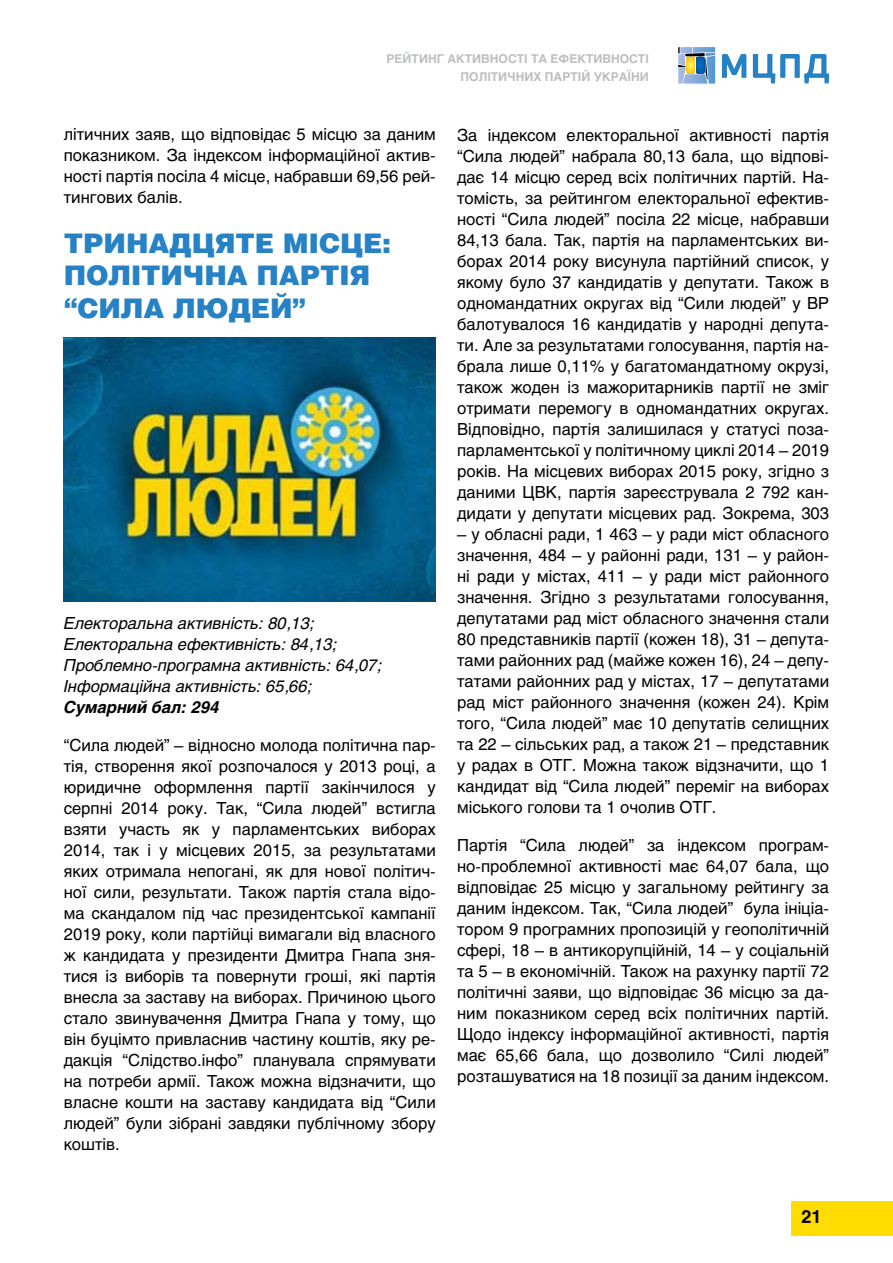
<style>
.page{position:relative;width:893px;height:1263px;background:#fff}
.page>*{position:absolute;margin:0;border:0;box-sizing:border-box;transform-origin:0 0}
.t1{font:900 27px/32.4px "Helios";letter-spacing:-.005em;color:#2682c5}
.t2{font:700 18px "Helios";color:#000}
.t3{font:16.5px/21px "Helios";color:#000;text-align:justify}
.t4{font:italic 16.5px/21px "Helios";color:#000}
.t5{font:italic 700 16.5px "Helios";color:#000}
.t6{font:700 12px/18px "Helios";color:#bcbec0;text-align:right}
</style>
<div class="page">
<div style="left:791px;top:1201px;width:102px;height:34px;background:#fd0"></div>
<svg style="left:678px;top:47px;width:37px;height:37px"></svg>
<svg style="left:722px;top:54px;width:24px;height:24px"></svg>
<svg style="left:753px;top:54px;width:76px;height:29px"></svg>
<img style="left:64px;top:338px;width:372px;height:263px">
<p class="t6" style="left:387px;top:50px;width:264px">РЕЙТИНГ АКТИВНОСТІ ТА ЕФЕКТИВНОСТІ<br>ПОЛІТИЧНИХ ПАРТІЙ УКРАЇНИ</p>
<p class="t3" style="left:64px;top:124px;width:374px">літичних заяв, що відповідає 5 місцю за даним показником. За індексом інформаційної актив&shy;ності партія посіла 4 місце, набравши 69,56 рей&shy;тингових балів.</p>
<h1 class="t1" style="left:64px;top:226px;width:329px">ТРИНАДЦЯТЕ МІСЦЕ:<br>ПОЛІТИЧНА ПАРТІЯ “СИЛА ЛЮДЕЙ”</h1>
<p class="t4" style="left:64px;top:612px;width:320px">Електоральна активність: 80,13; Електоральна ефективність: 84,13; Проблемно-програмна активність: 64,07; Інформаційна активність: 65,66;</p>
<p class="t5" style="left:64px;top:697px;width:157px">Сумарний бал: 294</p>
<p class="t3" style="left:64px;top:734px;width:374px">“Сила людей” – відносно молода політична пар&shy;тія, створення якої розпочалося у 2013 році, а юридичне оформлення партії закінчилося у серпні 2014 року. Так, “Сила людей” встигла взяти участь як у парламентських виборах 2014, так і у місцевих 2015, за результатами яких отримала непогані, як для нової політич&shy;ної сили, результати. Також партія стала відо&shy;ма скандалом під час президентської кампанії 2019 року, коли партійці вимагали від власного ж кандидата у президенти Дмитра Гнапа зня&shy;тися із виборів та повернути гроші, які партія внесла за заставу на виборах. Причиною цього стало звинувачення Дмитра Гнапа у тому, що він буцімто привласнив частину коштів, яку ре&shy;дакція “Слідство.інфо” планувала спрямувати на потреби армії. Також можна відзначити, що власне кошти на заставу кандидата від “Сили людей” були зібрані завдяки публічному збору коштів.</p>
<p class="t3" style="left:457px;top:124px;width:374px">За індексом електоральної активності партія “Сила людей” набрала 80,13 бала, що відпові&shy;дає 14 місцю серед всіх політичних партій. На&shy;томість, за рейтингом електоральної ефектив&shy;ності “Сила людей” посіла 22 місце, набравши 84,13 бала. Так, партія на парламентських ви&shy;борах 2014 року висунула партійний список, у якому було 37 кандидатів у депутати. Також в одномандатних округах від “Сили людей” у ВР балотувалося 16 кандидатів у народні депута&shy;ти. Але за результатами голосування, партія на&shy;брала лише 0,11% у багатомандатному окрузі, також жоден із мажоритарників партії не зміг отримати перемогу в одномандатних округах.<br>Відповідно, партія залишилася у статусі поза&shy;парламентської у політичному циклі 2014 – 2019 років. На місцевих виборах 2015 року, згідно з даними ЦВК, партія зареєструвала 2 792 кан&shy;дидати у депутати місцевих рад. Зокрема, 303</p>
<p class="t3" style="left:457px;top:523px;width:374px">– у обласні ради, 1 463 – у ради міст обласного значення, 484 – у районні ради, 131 – у район&shy;ні ради у містах, 411 – у ради міст районного значення. Згідно з результатами голосування, депутатами рад міст обласного значення стали 80 представників партії (кожен 18), 31 – депута&shy;тами районних рад (майже кожен 16), 24 – депу&shy;татами районних рад у містах, 17 – депутатами рад міст районного значення (кожен 24). Крім того, “Сила людей” має 10 депутатів селищних та 22 – сільських рад, а також 21 – представник у радах в ОТГ. Можна також відзначити, що 1 кандидат від “Сила людей” переміг на виборах міського голови та 1 очолив ОТГ.</p>
<p class="t3" style="left:457px;top:834px;width:374px">Партія “Сила людей” за індексом програм&shy;но-проблемної активності має 64,07 бала, що відповідає 25 місцю у загальному рейтингу за даним індексом. Так, “Сила людей” була ініціа&shy;тором 9 програмних пропозицій у геополітичній сфері, 18 – в антикорупційній, 14 – у соціальній та 5 – в економічній. Також на рахунку партії 72 політичні заяви, що відповідає 36 місцю за да&shy;ним показником серед всіх політичних партій.<br>Щодо індексу інформаційної активності, партія має 65,66 бала, що дозволило “Силі людей” розташуватися на 18 позиції за даним індексом.</p>
<p class="t2" style="left:801px;top:1206px;width:22px">21</p>
</div>
